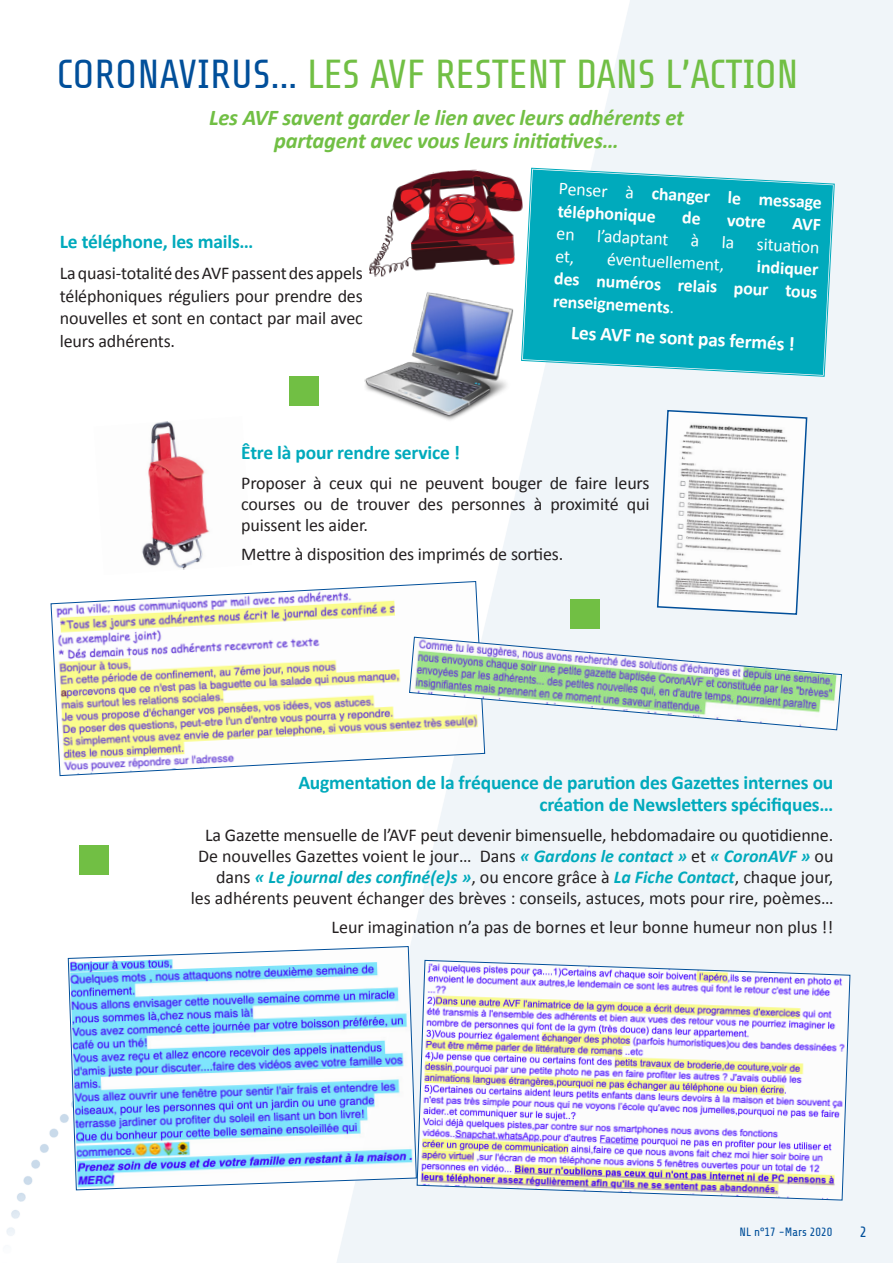
<style>
.page{position:relative;width:893px;height:1263px;background:#fff}
.page>*{position:absolute;margin:0;border:0;box-sizing:border-box;transform-origin:0 0}
.GROS_TITRE_vert{font:40.5px "Share Tech";letter-spacing:-.01em;color:#71bf44}
.TEXTE_gras_vert{font:italic 700 22.5px/22.5px "Calibri";letter-spacing:-.01em;color:#71bf44;text-align:center}
.TEXTE{font:700 19.5px/22.5px "Calibri";letter-spacing:-.01em;color:#00aabc;text-align:right}
.TEXTE-2{font:700 19.5px "Calibri";color:#fff}
.TEXTE-3{font:18px/21px "Calibri";letter-spacing:-.01em;color:#231f20;text-align:justify}
.TEXTE-4{font:700 18px/22.5px "Calibri";color:#fff}
.TEXTE-5{font:18px/22.5px "Calibri";color:#fff;text-align:justify}
.t1{font:15px "Share Tech";color:#014f9a}
.Légende{font:12px "Share Tech";color:#014f9a}
.s1{color:#014f9a}
.s2{font-weight:400}
.s3{font-weight:700}
.s4{font-weight:700;font-style:italic;color:#00aabc}
</style>
<div class="page">
<img style="left:6px;top:0;width:887px;height:1263px">
<svg style="left:50px;top:581px;width:435px;height:195px"></svg>
<svg style="left:416px;top:959px;width:435px;height:242px"></svg>
<svg style="left:67px;top:946px;width:350px;height:245px"></svg>
<svg style="left:409px;top:636px;width:433px;height:95px"></svg>
<img style="left:94px;top:416px;width:158px;height:159px">
<svg style="left:656px;top:409px;width:152px;height:207px"></svg>
<div style="left:289px;top:376px;width:30px;height:30px;background:#71bf44"></div>
<div style="left:79px;top:845px;width:29px;height:30px;background:#71bf44"></div>
<svg style="left:521px;top:165px;width:314px;height:212px"></svg>
<svg style="left:524px;top:170px;width:308px;height:204px;background:#12afc0"></svg>
<img style="left:363px;top:166px;width:164px;height:111px">
<img style="left:362px;top:268px;width:159px;height:159px">
<div style="left:570px;top:599px;width:30px;height:30px;background:#71bf44"></div>
<svg style="left:682px;top:211px;width:18px;height:14px"></svg>
<p class="GROS_TITRE_vert" style="left:57px;top:54px;width:744px"><span class="s1">CORONAVIRUS...</span> LES AVF RESTENT DANS L’ACTION</p>
<p class="TEXTE_gras_vert" style="left:209px;top:107px;width:476px">Les AVF savent garder le lien avec leurs adhérents et partagent avec vous leurs initiatives…</p>
<p class="TEXTE" style="left:60px;top:230px;width:195px">Le téléphone, les mails…</p>
<p class="TEXTE-3" style="left:60px;top:262px;width:304px;line-height:22.5px">La quasi-totalité des AVF passent des appels téléphoniques réguliers pour prendre des nouvelles et sont en contact par mail avec leurs adhérents.</p>
<p class="TEXTE-4" style="left:559px;top:177px;width:265px;rotate:3deg"><span class="s2">Penser à</span> changer le message téléphonique</p>
<p class="TEXTE-4" style="left:728px;top:209px;width:40px;rotate:3deg">votre</p>
<p class="TEXTE-5" style="left:558px;top:200px;width:265px;text-indent:235px;rotate:3deg"><span class="s3">AVF </span>en l’adaptant à la situati on et,</p>
<p class="TEXTE-5" style="left:608px;top:247px;width:119px;rotate:3deg">éventuellement,</p>
<p class="TEXTE-4" style="left:556px;top:245px;width:265px;text-align:justify;text-indent:202px;rotate:3deg">indiquer des numéros relais pour tous renseignements<span class="s2">.</span></p>
<p class="TEXTE-2" style="left:572px;top:320px;width:226px;rotate:3deg">Les AVF ne sont pas fermés !</p>
<p class="TEXTE" style="left:241px;top:442px;width:220px">Être là pour rendre service !</p>
<p class="TEXTE-3" style="left:241px;top:472px;width:410px">Proposer à ceux qui ne peuvent bouger de faire leurs courses ou de trouver des personnes à proximité qui puissent les aider.</p>
<p class="TEXTE-3" style="left:241px;top:544px;width:323px">Mettre à disposition des imprimés de sorties.</p>
<p class="TEXTE" style="left:298px;top:771px;width:537px">Augmentation de la fréquence de parution des Gazettes internes ou création de Newsletters spécifiques…</p>
<p class="TEXTE-3" style="left:191px;top:824px;width:644px;text-align:right">La Gazette mensuelle de l’AVF peut devenir bimensuelle, hebdomadaire ou quotidienne.<br>De nouvelles Gazettes voient le jour… Dans <span class="s4">« Gardons le contact »</span> et <span class="s4">« CoronAVF »</span> ou dans <span class="s4">« Le journal des confiné(e)s »</span>, ou encore grâce à <span class="s4">La Fiche Contact</span>, chaque jour,<br>les adhérents peuvent échanger des brèves : conseils, astuces, mots pour rire, poèmes…</p>
<p class="TEXTE-3" style="left:331px;top:917px;width:503px">Leur imagination n’a pas de bornes et leur bonne humeur non plus !!</p>
<p class="Légende" style="left:739px;top:1226px;width:94px">NL n°17 -Mars 2020</p>
<p class="t1" style="left:860px;top:1224px;width:9px">2</p>
</div>
